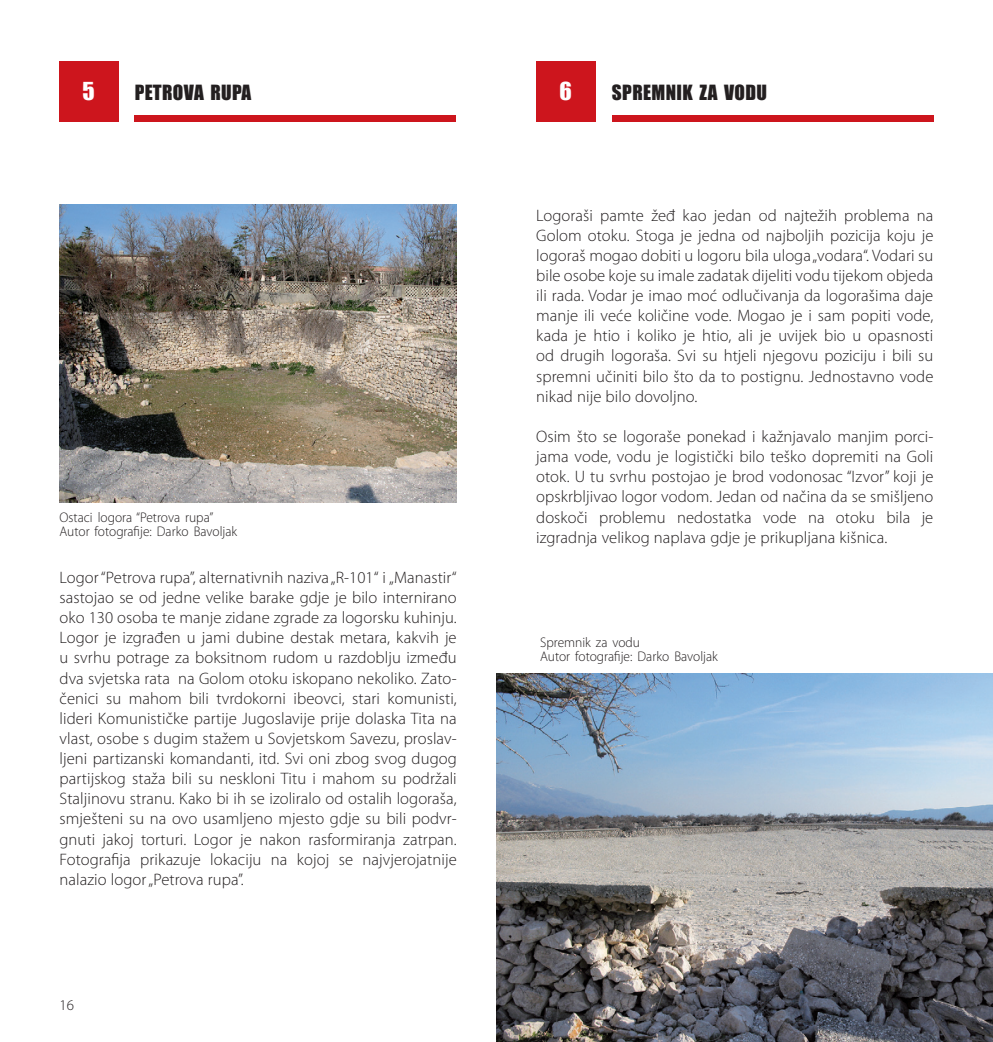
<style>
.page{position:relative;width:993px;height:1042px;background:#fff}
.page>*{position:absolute;margin:0;border:0;box-sizing:border-box;transform-origin:0 0}
.naslovi{font:22.75px "Impact";color:#fff}
.naslovi-2{font:19.25px "Impact";letter-spacing:.02em;color:#231f20}
.tekst{font:300 16.62px/20.1px "Myriad Pro";letter-spacing:.005em;color:#231f20;text-align:justify}
.t1{font:300 14.88px "Myriad Pro";color:#231f20}
.naslovi-3{font:300 14px "Myriad Pro";color:#231f20;scale:.96 1}
</style>
<div class="page">
<div style="left:536px;top:61px;width:59px;height:61px;background:#cd151d"></div>
<div style="left:59px;top:61px;width:59px;height:61px;background:#cd151d"></div>
<div style="left:611px;top:115px;width:322px;height:7px;background:#cd151d"></div>
<div style="left:135px;top:115px;width:321px;height:7px;background:#cd151d"></div>
<img style="left:60px;top:204px;width:396px;height:298px">
<img style="left:496px;top:673px;width:496px;height:369px">
<p class="naslovi" style="left:82px;top:73px;width:14px">5</p>
<p class="naslovi-2" style="left:135px;top:77px;width:118px">PETROVA RUPA</p>
<p class="naslovi" style="left:559px;top:73px;width:14px">6</p>
<p class="naslovi-2" style="left:611px;top:77px;width:156px">SPREMNIK ZA VODU</p>
<p class="naslovi-3" style="left:60px;top:509px;width:161px">Ostaci logora “Petrova rupa”</p>
<p class="naslovi-3" style="left:60px;top:523px;width:186px">Autor fotografije: Darko Bavoljak</p>
<p class="tekst" style="left:60px;top:567px;width:398px">Logor “Petrova rupa”, alternativnih naziva „R-101“ i „Manastir“ sastojao se od jedne velike barake gdje je bilo internirano oko 130 osoba te manje zidane zgrade za logorsku kuhinju.<br>Logor je izgrađen u jami dubine destak metara, kakvih je u svrhu potrage za boksitnom rudom u razdoblju između dva svjetska rata na Golom otoku iskopano nekoliko. Zato&shy;čenici su mahom bili tvrdokorni ibeovci, stari komunisti, lideri Komunističke partije Jugoslavije prije dolaska Tita na vlast, osobe s dugim stažem u Sovjetskom Savezu, proslav&shy;ljeni partizanski komandanti, itd. Svi oni zbog svog dugog partijskog staža bili su neskloni Titu i mahom su podržali Staljinovu stranu. Kako bi ih se izoliralo od ostalih logoraša, smješteni su na ovo usamljeno mjesto gdje su bili podvr&shy;gnuti jakoj torturi. Logor je nakon rasformiranja zatrpan.<br>Fotografija prikazuje lokaciju na kojoj se najvjerojatnije nalazio logor „Petrova rupa”.</p>
<p class="t1" style="left:60px;top:997px;width:16px">16</p>
<p class="tekst" style="left:536px;top:205px;width:398px">Logoraši pamte žeđ kao jedan od najtežih problema na Golom otoku. Stoga je jedna od najboljih pozicija koju je logoraš mogao dobiti u logoru bila uloga „vodara“. Vodari su bile osobe koje su imale zadatak dijeliti vodu tijekom objeda ili rada. Vodar je imao moć odlučivanja da logorašima daje manje ili veće količine vode. Mogao je i sam popiti vode, kada je htio i koliko je htio, ali je uvijek bio u opasnosti od drugih logoraša. Svi su htjeli njegovu poziciju i bili su spremni učiniti bilo što da to postignu. Jednostavno vode nikad nije bilo dovoljno.</p>
<p class="tekst" style="left:536px;top:427px;width:398px">Osim što se logoraše ponekad i kažnjavalo manjim porci&shy;jama vode, vodu je logistički bilo teško dopremiti na Goli otok. U tu svrhu postojao je brod vodonosac “Izvor” koji je opskrbljivao logor vodom. Jedan od načina da se smišljeno doskoči problemu nedostatka vode na otoku bila je izgradnja velikog naplava gdje je prikupljana kišnica.</p>
<p class="naslovi-3" style="left:540px;top:634px;width:105px">Spremnik za vodu</p>
<p class="naslovi-3" style="left:540px;top:648px;width:186px">Autor fotografije: Darko Bavoljak</p>
</div>
